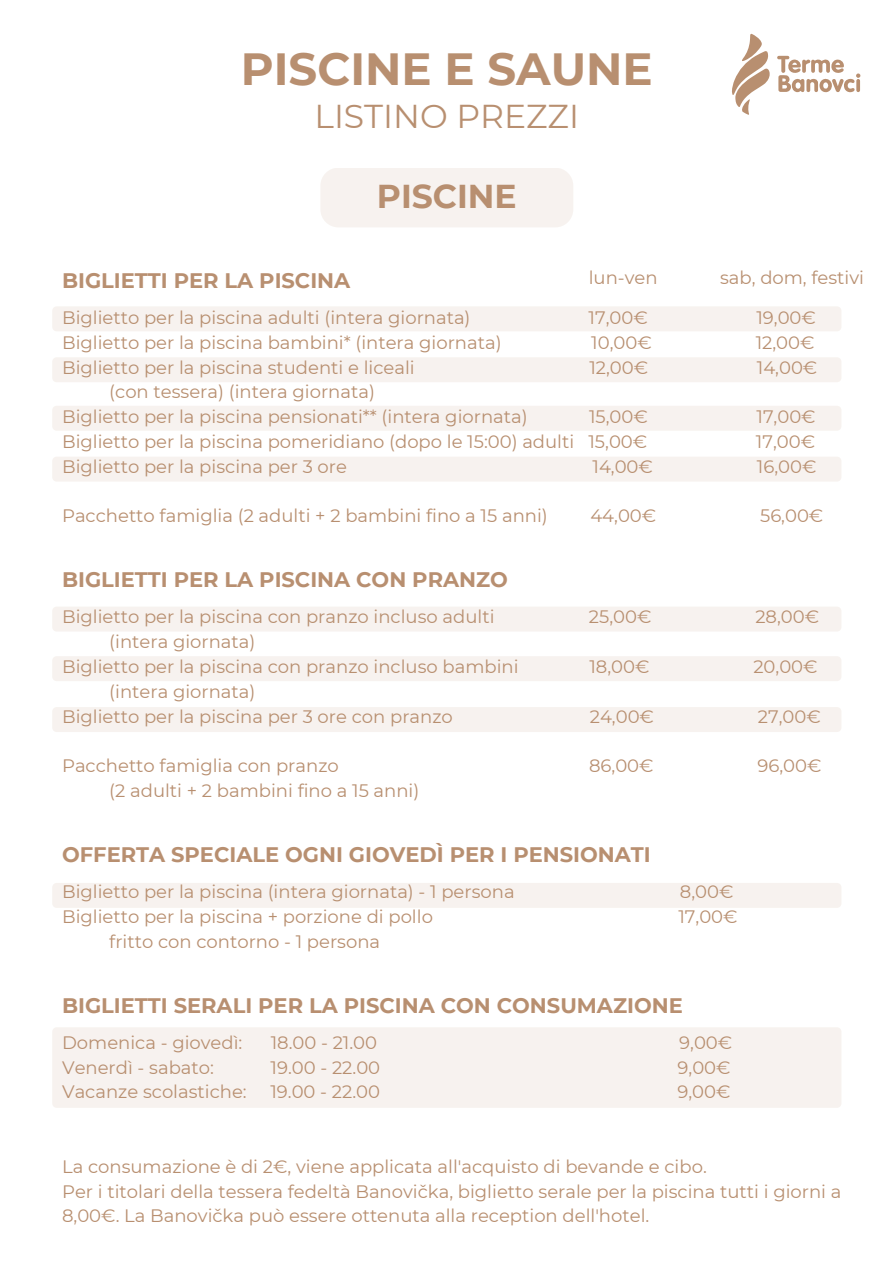
<style>
.page{position:relative;width:894px;height:1264px;background:#fff}
.page>*{position:absolute;margin:0;border:0;box-sizing:border-box;transform-origin:0 0}
.t1{font:700 45px "Montserrat";color:#b88f70}
.t2{font:33px "Montserrat";color:#b88f70}
.t3{font:700 33px "Montserrat";color:#b88f70}
.t4{font:700 21px "Montserrat";color:#b88f70}
.t5{font:18px/24.8px "Montserrat";color:#b88f70}
</style>
<div class="page">
<div style="left:52px;top:607px;width:789px;height:24px;background:#f7f2ef"></div>
<div style="left:52px;top:306px;width:789px;height:25px;background:#f7f2ef"></div>
<div style="left:52px;top:357px;width:789px;height:25px;background:#f7f2ef"></div>
<div style="left:52px;top:406px;width:789px;height:25px;background:#f7f2ef"></div>
<div style="left:52px;top:1027px;width:789px;height:80px;background:#f7f2ef"></div>
<div style="left:52px;top:457px;width:789px;height:24px;background:#f7f2ef"></div>
<div style="left:52px;top:656px;width:789px;height:25px;background:#f7f2ef"></div>
<div style="left:52px;top:707px;width:789px;height:25px;background:#f7f2ef"></div>
<div style="left:52px;top:883px;width:789px;height:24px;background:#f7f2ef"></div>
<svg style="left:732px;top:34px;width:37px;height:81px"></svg>
<svg style="left:777px;top:56px;width:83px;height:36px"></svg>
<div style="left:320px;top:168px;width:253px;height:59px;background:#f7f2ef;border-radius:18px"></div>
<p class="t1" style="left:241px;top:41px;width:413px">PISCINE E SAUNE</p>
<p class="t2" style="left:314px;top:96px;width:266px">LISTINO PREZZI</p>
<p class="t3" style="left:377px;top:176px;width:141px">PISCINE</p>
<p class="t5" style="left:588px;top:265px;width:70px">lun-ven</p>
<p class="t5" style="left:720px;top:265px;width:145px">sab, dom, festivi</p>
<h1 class="t4" style="left:62px;top:268px;width:289px">BIGLIETTI PER LA PISCINA</h1>
<h2 class="t5" style="left:62px;top:305px;width:410px">Biglietto per la piscina adulti (intera giornata)</h2>
<h2 class="t5" style="left:588px;top:305px;width:61px">17,00€</h2>
<h2 class="t5" style="left:756px;top:305px;width:61px">19,00€</h2>
<p class="t5" style="left:62px;top:330px;width:441px">Biglietto per la piscina bambini* (intera giornata)</p>
<p class="t5" style="left:591px;top:330px;width:62px">10,00€</p>
<p class="t5" style="left:755px;top:330px;width:60px">12,00€</p>
<p class="t5" style="left:62px;top:355px;width:354px">Biglietto per la piscina studenti e liceali</p>
<p class="t5" style="left:589px;top:355px;width:60px">12,00€</p>
<p class="t5" style="left:756px;top:355px;width:62px">14,00€</p>
<p class="t5" style="left:109px;top:379px;width:267px">(con tessera) (intera giornata)</p>
<p class="t5" style="left:62px;top:404px;width:467px">Biglietto per la piscina pensionati** (intera giornata)</p>
<p class="t5" style="left:589px;top:404px;width:60px">15,00€</p>
<p class="t5" style="left:756px;top:404px;width:61px">17,00€</p>
<p class="t5" style="left:62px;top:429px;width:586px">Biglietto per la piscina pomeridiano (dopo le 15:00) adulti 15,00€</p>
<p class="t5" style="left:755px;top:429px;width:61px">17,00€</p>
<p class="t5" style="left:62px;top:454px;width:286px">Biglietto per la piscina per 3 ore</p>
<p class="t5" style="left:592px;top:454px;width:62px">14,00€</p>
<p class="t5" style="left:756px;top:454px;width:61px">16,00€</p>
<p class="t5" style="left:62px;top:503px;width:487px">Pacchetto famiglia (2 adulti + 2 bambini fino a 15 anni)</p>
<p class="t5" style="left:590px;top:503px;width:67px">44,00€</p>
<p class="t5" style="left:760px;top:503px;width:65px">56,00€</p>
<p class="t4" style="left:62px;top:567px;width:447px">BIGLIETTI PER LA PISCINA CON PRANZO</p>
<p class="t5" style="left:62px;top:604px;width:434px">Biglietto per la piscina con pranzo incluso adulti</p>
<p class="t5" style="left:588px;top:604px;width:64px">25,00€</p>
<p class="t5" style="left:755px;top:604px;width:65px">28,00€</p>
<p class="t5" style="left:109px;top:629px;width:148px">(intera giornata)</p>
<p class="t5" style="left:62px;top:654px;width:458px">Biglietto per la piscina con pranzo incluso bambini</p>
<p class="t5" style="left:589px;top:654px;width:62px">18,00€</p>
<p class="t5" style="left:753px;top:654px;width:66px">20,00€</p>
<p class="t5" style="left:109px;top:679px;width:148px">(intera giornata)</p>
<p class="t5" style="left:62px;top:703px;width:392px">Biglietto per la piscina per 3 ore con pranzo</p>
<p class="t5" style="left:589px;top:703px;width:66px">24,00€</p>
<p class="t5" style="left:757px;top:703px;width:64px">27,00€</p>
<p class="t5" style="left:62px;top:753px;width:278px">Pacchetto famiglia con pranzo</p>
<p class="t5" style="left:589px;top:753px;width:66px">86,00€</p>
<p class="t5" style="left:757px;top:753px;width:66px">96,00€</p>
<p class="t5" style="left:109px;top:778px;width:311px">(2 adulti + 2 bambini fino a 15 anni)</p>
<p class="t4" style="left:62px;top:841px;width:590px">OFFERTA SPECIALE OGNI GIOVEDÌ PER I PENSIONATI</p>
<p class="t5" style="left:62px;top:879px;width:454px">Biglietto per la piscina (intera giornata) - 1 persona</p>
<p class="t5" style="left:679px;top:879px;width:55px">8,00€</p>
<p class="t5" style="left:62px;top:904px;width:372px">Biglietto per la piscina + porzione di pollo</p>
<p class="t5" style="left:678px;top:904px;width:61px">17,00€</p>
<p class="t5" style="left:109px;top:928px;width:272px">fritto con contorno - 1 persona</p>
<p class="t4" style="left:62px;top:992px;width:622px">BIGLIETTI SERALI PER LA PISCINA CON CONSUMAZIONE</p>
<p class="t5" style="left:62px;top:1030px;width:182px">Domenica - giovedì:</p>
<p class="t5" style="left:271px;top:1030px;width:108px">18.00 - 21.00</p>
<p class="t5" style="left:679px;top:1030px;width:55px">9,00€</p>
<p class="t5" style="left:62px;top:1054px;width:153px">Venerdì - sabato:</p>
<p class="t5" style="left:270px;top:1054px;width:111px">19.00 - 22.00</p>
<p class="t5" style="left:677px;top:1054px;width:55px">9,00€</p>
<p class="t5" style="left:62px;top:1079px;width:186px">Vacanze scolastiche:</p>
<p class="t5" style="left:270px;top:1079px;width:111px">19.00 - 22.00</p>
<p class="t5" style="left:677px;top:1079px;width:55px">9,00€</p>
<p class="t5" style="left:62px;top:1153px;width:646px">La consumazione è di 2€, viene applicata all'acquisto di bevande e cibo.</p>
<h3 class="t5" style="left:62px;top:1178px;width:780px">Per i titolari della tessera fedeltà Banovička, biglietto serale per la piscina tutti i giorni a<br>8,00€. La Banovička può essere ottenuta alla reception dell'hotel.</h3>
</div>
